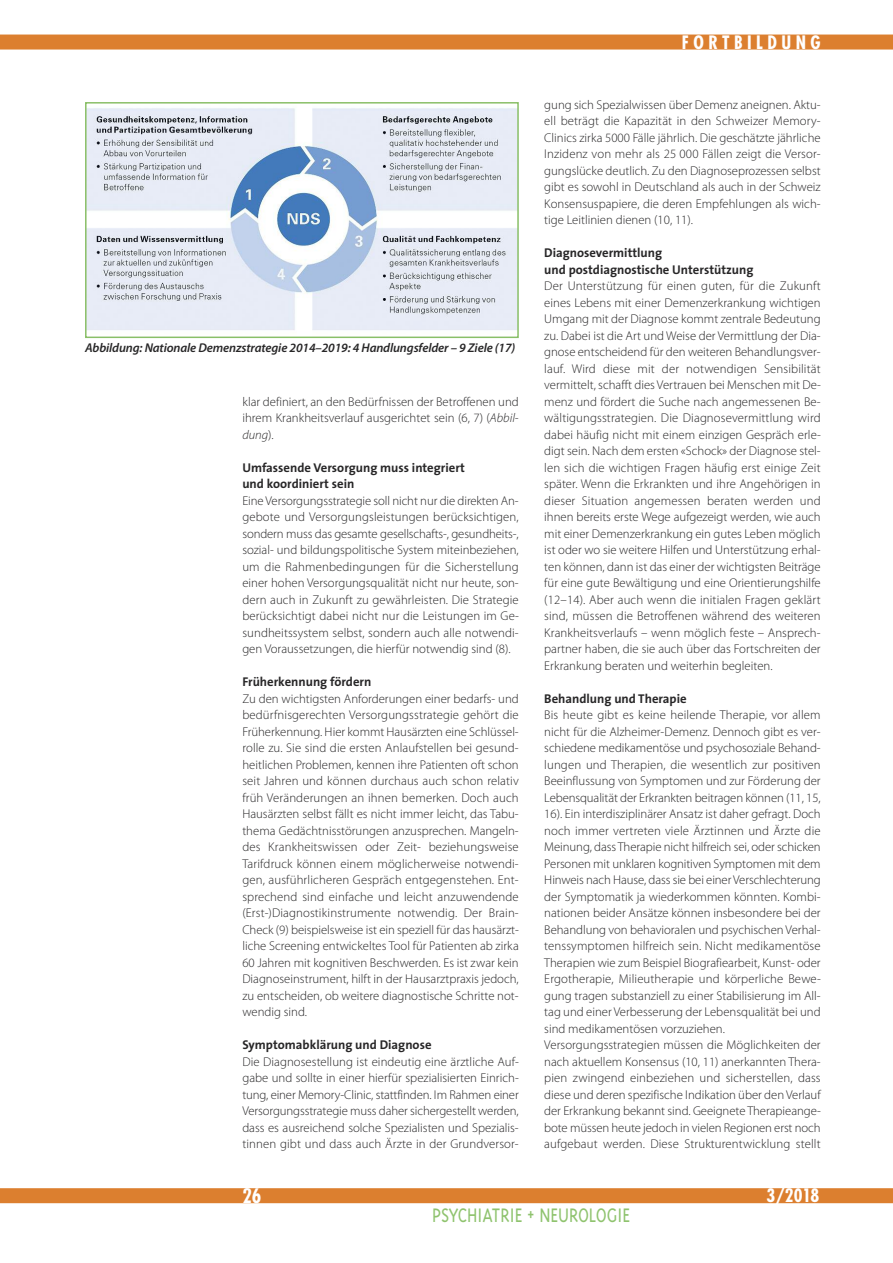
<style>
.page{position:relative;width:893px;height:1263px;background:#fff}
.page>*{position:absolute;margin:0;border:0;box-sizing:border-box;transform-origin:0 0}
.t1{font:300 22.5px "Triplex";color:#8fc36e;scale:.88 1}
.t2{font:700 condensed 19.5px "Futura";color:#fff}
.t3{font:700 condensed 18px "Futura";letter-spacing:.25em;color:#fff}
.t4{font:300 12.75px/16.5px "Myriad Pro";color:#272627;text-align:justify}
.t5{font:700 12.75px/16.5px "The Sans";color:#272627}
.t6{font:italic 600 12.75px "Myriad Pro";letter-spacing:-.01em;color:#272627}
.s1{font-style:italic}
</style>
<div class="page">
<div style="left:0;top:1188px;width:893px;height:15px;background:#dc7f2f"></div>
<div style="left:0;top:35px;width:893px;height:15px;background:#dc7f2f"></div>
<img style="left:88px;top:108px;width:428px;height:222px">
<div style="left:85px;top:102px;width:434px;height:236px;border:2px solid #89bf67"></div>
<p class="t6" style="left:85px;top:343px;width:432px">Abbildung: Nationale Demenzstrategie 2014–2019: 4 Handlungsfelder – 9 Ziele (17)</p>
<p class="t4" style="left:242px;top:394px;width:278px">klar definiert, an den Bedürfnissen der Betroffenen und ihrem Krankheitsverlauf ausgerichtet sein (6, 7) (<span class="s1">Abbil&shy;dung</span>).</p>
<p class="t5" style="left:242px;top:460px;width:224px">Umfassende Versorgung muss integriert und koordiniert sein</p>
<p class="t4" style="left:242px;top:493px;width:278px">Eine Versorgungsstrategie soll nicht nur die direkten An&shy;gebote und Versorgungsleistungen berücksichtigen, sondern muss das gesamte gesellschafts-, gesundheits-, sozial- und bildungspolitische System miteinbeziehen, um die Rahmenbedingungen für die Sicherstellung einer hohen Versorgungsqualität nicht nur heute, son&shy;dern auch in Zukunft zu gewährleisten. Die Strategie berücksichtigt dabei nicht nur die Leistungen im Ge&shy;sundheitssystem selbst, sondern auch alle notwendi&shy;gen Voraussetzungen, die hierfür notwendig sind (8).</p>
<p class="t5" style="left:242px;top:675px;width:131px">Früherkennung fördern</p>
<p class="t4" style="left:242px;top:691px;width:278px">Zu den wichtigsten Anforderungen einer bedarfs- und bedürfnisgerechten Versorgungsstrategie gehört die Früherkennung. Hier kommt Hausärzten eine Schlüssel&shy;rolle zu. Sie sind die ersten Anlaufstellen bei gesund&shy;heitlichen Problemen, kennen ihre Patienten oft schon seit Jahren und können durchaus auch schon relativ früh Veränderungen an ihnen bemerken. Doch auch Hausärzten selbst fällt es nicht immer leicht, das Tabu&shy;thema Gedächtnisstörungen anzusprechen. Mangeln&shy;des Krankheitswissen oder Zeit- beziehungsweise Tarifdruck können einem möglicherweise notwendi&shy;gen, ausführlicheren Gespräch entgegenstehen. Ent&shy;sprechend sind einfache und leicht anzuwendende (Erst-)Diagnostikinstrumente notwendig. Der Brain-Check (9) beispielsweise ist ein speziell für das hausärzt&shy;liche Screening entwickeltes Tool für Patienten ab zirka 60 Jahren mit kognitiven Beschwerden. Es ist zwar kein Diagnoseinstrument, hilft in der Hausarztpraxis jedoch, zu entscheiden, ob weitere diagnostische Schritte not&shy;wendig sind.</p>
<p class="t5" style="left:242px;top:1038px;width:191px">Symptomabklärung und Diagnose</p>
<p class="t4" style="left:242px;top:1054px;width:278px">Die Diagnosestellung ist eindeutig eine ärztliche Auf&shy;gabe und sollte in einer hierfür spezialisierten Einrich&shy;tung, einer Memory-Clinic, stattfinden. Im Rahmen einer Versorgungsstrategie muss daher sichergestellt werden, dass es ausreichend solche Spezialisten und Spezialis&shy;tinnen gibt und dass auch Ärzte in der Grundversor-</p>
<h2 class="t2" style="left:242px;top:1187px;width:21px">26</h2>
<h3 class="t3" style="left:682px;top:34px;width:140px">FORTBILDUNG</h3>
<p class="t4" style="left:544px;top:97px;width:278px">gung sich Spezialwissen über Demenz aneignen. Aktu&shy;ell beträgt die Kapazität in den Schweizer Memory-Clinics zirka 5000 Fälle jährlich. Die geschätzte jährliche Inzidenz von mehr als 25 000 Fällen zeigt die Versor&shy;gungslücke deutlich. Zu den Diagnoseprozessen selbst gibt es sowohl in Deutschland als auch in der Schweiz Konsensuspapiere, die deren Empfehlungen als wich&shy;tige Leitlinien dienen (10, 11).</p>
<p class="t5" style="left:544px;top:246px;width:211px">Diagnosevermittlung<br>und postdiagnostische Unterstützung</p>
<p class="t4" style="left:544px;top:278px;width:278px">Der Unterstützung für einen guten, für die Zukunft eines Lebens mit einer Demenzerkrankung wichtigen Umgang mit der Diagnose kommt zentrale Bedeutung zu. Dabei ist die Art und Weise der Vermittlung der Dia&shy;gnose entscheidend für den weiteren Behandlungsver&shy;lauf. Wird diese mit der notwendigen Sensibilität vermittelt, schafft dies Vertrauen bei Menschen mit De&shy;menz und fördert die Suche nach angemessenen Be&shy;wältigungsstrategien. Die Diagnosevermittlung wird dabei häufig nicht mit einem einzigen Gespräch erle&shy;digt sein. Nach dem ersten «Schock» der Diagnose stel&shy;len sich die wichtigen Fragen häufig erst einige Zeit später. Wenn die Erkrankten und ihre Angehörigen in dieser Situation angemessen beraten werden und ihnen bereits erste Wege aufgezeigt werden, wie auch mit einer Demenzerkrankung ein gutes Leben möglich ist oder wo sie weitere Hilfen und Unterstützung erhal&shy;ten können, dann ist das einer der wichtigsten Beiträge für eine gute Bewältigung und eine Orientierungshilfe (12–14). Aber auch wenn die initialen Fragen geklärt sind, müssen die Betroffenen während des weiteren Krankheitsverlaufs – wenn möglich feste – Ansprech&shy;partner haben, die sie auch über das Fortschreiten der Erkrankung beraten und weiterhin begleiten.</p>
<p class="t5" style="left:544px;top:691px;width:144px">Behandlung und Therapie</p>
<p class="t4" style="left:544px;top:707px;width:278px;text-align:left">Bis heute gibt es keine heilende Therapie, vor allem nicht für die Alzheimer-Demenz. Dennoch gibt es ver&shy;schiedene medikamentöse und psychosoziale Behand&shy;lungen und Therapien, die wesentlich zur positiven Beeinflussung von Symptomen und zur Förderung der Lebensqualität der Erkrankten beitragen können (11, 15, 16). Ein interdisziplinärer Ansatz ist daher gefragt. Doch noch immer vertreten viele Ärztinnen und Ärzte die Meinung, dass Therapie nicht hilfreich sei, oder schicken Personen mit unklaren kognitiven Symptomen mit dem Hinweis nach Hause, dass sie bei einer Verschlechterung der Symptomatik ja wiederkommen könnten. Kombi&shy;nationen beider Ansätze können insbesondere bei der Behandlung von behavioralen und psychischen Verhal&shy;tenssymptomen hilfreich sein. Nicht medikamentöse Therapien wie zum Beispiel Biografiearbeit, Kunst- oder Ergotherapie, Milieutherapie und körperliche Bewe&shy;gung tragen substanziell zu einer Stabilisierung im All&shy;tag und einer Verbesserung der Lebensqualität bei und sind medikamentösen vorzuziehen.<br>Versorgungsstrategien müssen die Möglichkeiten der nach aktuellem Konsensus (10, 11) anerkannten Thera&shy;pien zwingend einbeziehen und sicherstellen, dass diese und deren spezifische Indikation über den Verlauf der Erkrankung bekannt sind. Geeignete Therapieange&shy;bote müssen heute jedoch in vielen Regionen erst noch aufgebaut werden. Diese Strukturentwicklung stellt</p>
<h3 class="t3" style="left:766px;top:1188px;width:55px">3/2018</h3>
<h1 class="t1" style="left:432px;top:1201px;width:226px">PSYCHIATRIE + NEUROLOGIE</h1>
</div>
